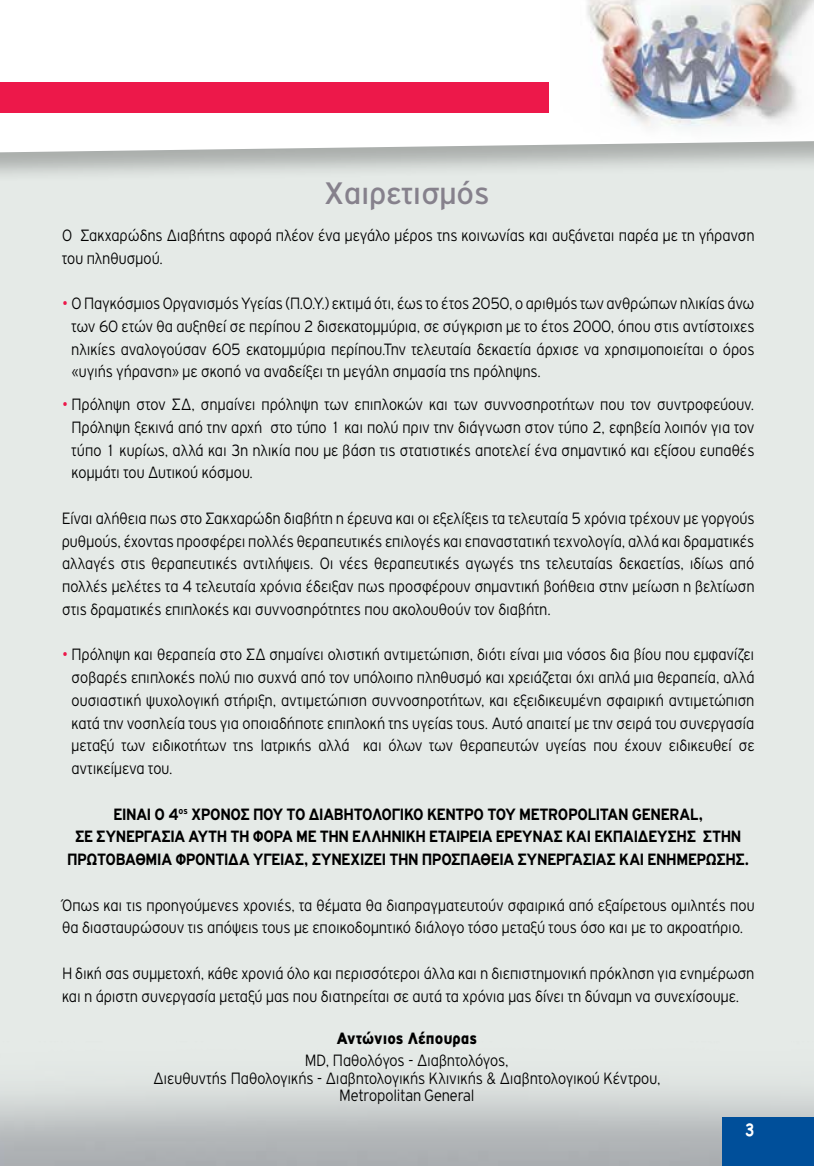
<style>
.page{position:relative;width:814px;height:1166px;background:#e5eae7}
.page>*{position:absolute;margin:0;border:0;box-sizing:border-box;transform-origin:0 0}
.t1{font:33.25px "PF Highway Gothic";color:#86818c}
.t2{font:300 17.5px/22.8px "PF Highway Gothic";letter-spacing:.005em;color:#000;text-align:justify;scale:.9 1}
.t3{font:700 17.5px/22.8px "PF Highway Gothic";letter-spacing:-.01em;color:#000;text-align:center;scale:.9 1}
.t4{font:900 17.5px "PF Highway Gothic";letter-spacing:.01em;color:#000;scale:.9 1}
.t5{font:700 16.62px "Comic Sans MS";color:#fff;scale:.92 1}
.s1{color:#ed184a}
</style>
<div class="page">
<div style="left:0;top:0;width:814px;height:195px;background:#000;opacity:.26"></div>
<svg style="left:0;top:0;width:814px;height:164px;background:#f2f3f2"></svg>
<img style="left:561px;top:0;width:253px;height:141px">
<div style="left:722px;top:1117px;width:92px;height:49px;background:#004f9a"></div>
<div style="left:0;top:82px;width:548px;height:31px;background:#ed184a"></div>
<h1 class="t1" style="left:324px;top:176px;width:167px">Χαιρετισμός</h1>
<p class="t2" style="left:62px;top:224px;width:770px">Ο Σακχαρώδης Διαβήτης αφορά πλέον ένα μεγάλο μέρος της κοινωνίας και αυξάνεται παρέα με τη γήρανση του πληθυσμού.</p>
<p class="t2" style="left:72px;top:292px;width:760px;text-indent:-10px"><span class="s1">•</span> Ο Παγκόσμιος Οργανισμός Υγείας (Π.Ο.Υ.) εκτιμά ότι, έως το έτος 2050, ο αριθμός των ανθρώπων ηλικίας άνω των 60 ετών θα αυξηθεί σε περίπου 2 δισεκατομμύρια, σε σύγκριση με το έτος 2000, όπου στις αντίστοιχες ηλικίες αναλογούσαν 605 εκατομμύρια περίπου.Την τελευταία δεκαετία άρχισε να χρησιμοποιείται ο όρος «υγιής γήρανση» με σκοπό να αναδείξει τη μεγάλη σημασία της πρόληψης.</p>
<p class="t2" style="left:72px;top:393px;width:760px;text-indent:-10px"><span class="s1">•</span> Πρόληψη στον ΣΔ, σημαίνει πρόληψη των επιπλοκών και των συννοσηροτήτων που τον συντροφεύουν.<br>Πρόληψη ξεκινά από την αρχή στο τύπο 1 και πολύ πριν την διάγνωση στον τύπο 2, εφηβεία λοιπόν για τον τύπο 1 κυρίως, αλλά και 3η ηλικία που με βάση τις στατιστικές αποτελεί ένα σημαντικό και εξίσου ευπαθές κομμάτι του Δυτικού κόσμου.</p>
<p class="t2" style="left:62px;top:507px;width:770px">Είναι αλήθεια πως στο Σακχαρώδη διαβήτη η έρευνα και οι εξελίξεις τα τελευταία 5 χρόνια τρέχουν με γοργούς ρυθμούς, έχοντας προσφέρει πολλές θεραπευτικές επιλογές και επαναστατική τεχνολογία, αλλά και δραματικές αλλαγές στις θεραπευτικές αντιλήψεις. Οι νέες θεραπευτικές αγωγές της τελευταίας δεκαετίας, ιδίως από πολλές μελέτες τα 4 τελευταία χρόνια έδειξαν πως προσφέρουν σημαντική βοήθεια στην μείωση η βελτίωση στις δραματικές επιπλοκές και συννοσηρότητες που ακολουθούν τον διαβήτη.</p>
<p class="t2" style="left:72px;top:643px;width:760px;text-indent:-10px"><span class="s1">•</span> Πρόληψη και θεραπεία στο ΣΔ σημαίνει ολιστική αντιμετώπιση, διότι είναι μια νόσος δια βίου που εμφανίζει σοβαρές επιπλοκές πολύ πιο συχνά από τον υπόλοιπο πληθυσμό και χρειάζεται όχι απλά μια θεραπεία, αλλά ουσιαστική ψυχολογική στήριξη, αντιμετώπιση συννοσηροτήτων, και εξειδικευμένη σφαιρική αντιμετώπιση κατά την νοσηλεία τους για οποιαδήποτε επιπλοκή της υγείας τους. Αυτό απαιτεί με την σειρά του συνεργασία μεταξύ των ειδικοτήτων της Ιατρικής αλλά και όλων των θεραπευτών υγείας που έχουν ειδικευθεί σε αντικείμενα του.</p>
<p class="t3" style="left:67px;top:802px;width:759px">ΕΙΝΑΙ Ο 4<sup>ος</sup> ΧΡΟΝΟΣ ΠΟΥ ΤΟ ΔΙΑΒΗΤΟΛΟΓΙΚΟ ΚΕΝΤΡΟ ΤΟΥ METROPOLITAN GENERAL,<br>ΣΕ ΣΥΝΕΡΓΑΣΙΑ ΑΥΤΗ ΤΗ ΦΟΡΑ ΜΕ ΤΗΝ ΕΛΛΗΝΙΚΗ ΕΤΑΙΡΕΙΑ ΕΡΕΥΝΑΣ ΚΑΙ ΕΚΠΑΙΔΕΥΣΗΣ ΣΤΗΝ<br>ΠΡΩΤΟΒΑΘΜΙΑ ΦΡΟΝΤΙΔΑ ΥΓΕΙΑΣ, ΣΥΝΕΧΙΖΕΙ ΤΗΝ ΠΡΟΣΠΑΘΕΙΑ ΣΥΝΕΡΓΑΣΙΑΣ ΚΑΙ ΕΝΗΜΕΡΩΣΗΣ.</p>
<p class="t2" style="left:62px;top:893px;width:770px">Όπως και τις προηγούμενες χρονιές, τα θέματα θα διαπραγματευτούν σφαιρικά από εξαίρετους ομιλητές που θα διασταυρώσουν τις απόψεις τους με εποικοδομητικό διάλογο τόσο μεταξύ τους όσο και με το ακροατήριο.</p>
<p class="t2" style="left:62px;top:962px;width:770px">Η δική σας συμμετοχή, κάθε χρονιά όλο και περισσότεροι άλλα και η διεπιστημονική πρόκληση για ενημέρωση και η άριστη συνεργασία μεταξύ μας που διατηρείται σε αυτά τα χρόνια μας δίνει τη δύναμη να συνεχίσουμε.</p>
<p class="t4" style="left:337px;top:1028px;width:158px">Αντώνιος Λέπουρας</p>
<p class="t2" style="left:153px;top:1051px;width:564px;line-height:17.5px;text-align:center">MD, Παθολόγος - Διαβητολόγος,<br>Διευθυντής Παθολογικής - Διαβητολογικής Κλινικής &amp; Διαβητολογικού Κέντρου,<br>Metropolitan General</p>
<p class="t5" style="left:745px;top:1117px;width:12px">3</p>
</div>
